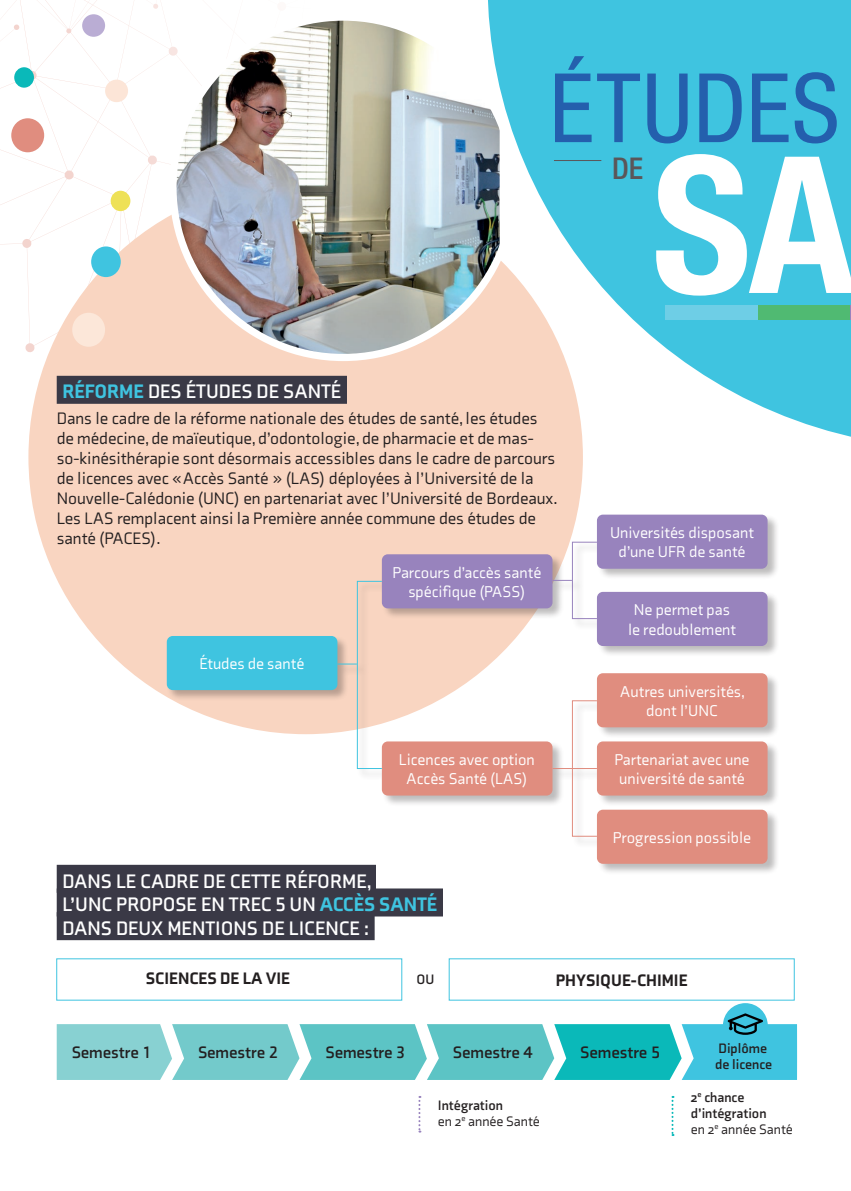
<style>
.page{position:relative;width:851px;height:1191px;background:#fff}
.page>*{position:absolute;margin:0;border:0;box-sizing:border-box;transform-origin:0 0}
.t1{font:700 condensed 190.8px "Helvetica Neue";color:#fff}
.t2{font:condensed 96px "Helvetica Neue";letter-spacing:.01em;color:#245fad}
.t3{font:500 condensed 30px "Helvetica Neue";color:#5b5659}
.t4{font:700 20px/23.6px "Axia";color:#fff}
.t5{font:17px/20px "Axia";color:#231f20}
.t6{font:700 17px "Axia";color:#231f20}
.t7{font:900 17px "Axia";color:#231f20}
.t8{font:16px/19.2px "Axia";color:#fff;text-align:center}
.t9{font:700 14px/16px "Axia";color:#231f20}
.t10{font:14px/16px "Axia";color:#231f20}
.s1{font-weight:900;color:#3fc4e0}
.s2{font-weight:700}
.s3{font-weight:400}
</style>
<div class="page">
<svg style="left:0;top:0;width:173px;height:352px"></svg>
<div style="left:28px;top:180px;width:555px;height:554px;background:#f9d5c1;border-radius:50%"></div>
<svg style="left:488px;top:0;width:362px;height:448px;fill:#3fc4e0"></svg>
<div style="left:57px;top:376px;width:290px;height:28px;background:#3a3946"></div>
<div style="left:57px;top:864px;width:319px;height:28px;background:#3a3946"></div>
<div style="left:57px;top:888px;width:386px;height:28px;background:#3a3946"></div>
<div style="left:57px;top:912px;width:317px;height:28px;background:#3a3946"></div>
<div style="left:722px;top:1003px;width:45px;height:45px;background:#3fc4e0;border-radius:50%"></div>
<svg style="left:418px;top:1096px;width:2px;height:36px"></svg>
<svg style="left:671px;top:1096px;width:2px;height:40px"></svg>
<div style="left:166px;top:514px;width:612px;height:361px;background:#231f20;opacity:.3"></div>
<div style="left:167px;top:636px;width:170px;height:54px;background:#3fc4e0;border-radius:6px"></div>
<div style="left:382px;top:554px;width:170px;height:54px;background:#9883bd;border-radius:6px"></div>
<div style="left:597px;top:514px;width:170px;height:55px;background:#9883bd;border-radius:6px"></div>
<div style="left:597px;top:673px;width:170px;height:54px;background:#e08d7f;border-radius:6px"></div>
<div style="left:597px;top:592px;width:170px;height:54px;background:#9883bd;border-radius:6px"></div>
<div style="left:597px;top:741px;width:170px;height:54px;background:#e08d7f;border-radius:6px"></div>
<div style="left:597px;top:809px;width:170px;height:54px;background:#e08d7f;border-radius:6px"></div>
<div style="left:382px;top:741px;width:170px;height:54px;background:#e08d7f;border-radius:6px"></div>
<div style="left:357px;top:581px;width:25px;height:188px;border:1px solid #3fc4e0"></div>
<div style="left:572px;top:541px;width:25px;height:78px;border:1px solid #9883bd"></div>
<div style="left:572px;top:700px;width:25px;height:136px;border:1px solid #e08d7f"></div>
<svg style="left:337px;top:663px;width:20px;height:1px"></svg>
<svg style="left:552px;top:580px;width:20px;height:1px"></svg>
<hr style="left:552px;top:768px;width:45px;height:1px;background:#e08d7f">
<hr style="left:554px;top:160px;width:47px;height:1px;background:#5b5659">
<img style="left:173px;top:17px;width:326px;height:340px">
<div style="left:82px;top:14px;width:23px;height:23px;background:#baadd4;border-radius:50%"></div>
<div style="left:105px;top:80px;width:23px;height:22px;background:#fce5d7;border-radius:50%"></div>
<div style="left:72px;top:313px;width:33px;height:34px;background:#fce7d9;border-radius:50%"></div>
<div style="left:11px;top:118px;width:33px;height:34px;background:#e08d7f;border-radius:50%"></div>
<div style="left:111px;top:191px;width:19px;height:20px;background:#eee157;border-radius:50%"></div>
<div style="left:14px;top:67px;width:20px;height:21px;background:#0ab9b9;border-radius:50%"></div>
<div style="left:91px;top:246px;width:30px;height:31px;background:#3fc4e0;border-radius:50%"></div>
<div style="left:665px;top:305px;width:93px;height:15px;background:#6ecee6"></div>
<div style="left:758px;top:305px;width:92px;height:15px;background:#50ba72"></div>
<svg style="left:850px;top:305px;width:1px;height:15px"></svg>
<svg style="left:57px;top:1013px;width:740px;height:67px"></svg>
<h2 class="t2" style="left:549px;top:53px;width:292px">ÉTUDES</h2>
<p class="t4" style="left:62px;top:380px;width:280px"><span class="s1">RÉFORME</span> DES ÉTUDES DE SANTÉ</p>
<p class="t5" style="left:57px;top:408px;width:502px">Dans le cadre de la réforme nationale des études de santé, les études de médecine, de maïeutique, d’odontologie, de pharmacie et de mas&shy;so-kinésithérapie sont désormais accessibles dans le cadre de parcours de licences avec « Accès Santé » (LAS) déployées à l’Université de la Nouvelle-Calédonie (UNC) en partenariat avec l’Université de Bordeaux.<br>Les LAS remplacent ainsi la Première année commune des études de santé (PACES).</p>
<p class="t8" style="left:199px;top:654px;width:106px">Études de santé</p>
<p class="t8" style="left:392px;top:562px;width:150px">Parcours d’accès santé spécifique (PASS)</p>
<p class="t8" style="left:399px;top:749px;width:137px">Licences avec option<br>Accès Santé (LAS)</p>
<p class="t4" style="left:62px;top:869px;width:376px">DANS LE CADRE DE CETTE RÉFORME,<br>L’UNC PROPOSE EN TREC 5 UN <span class="s1">ACCÈS SANTÉ<br></span>DANS DEUX MENTIONS DE LICENCE :</p>
<h3 class="t3" style="left:612px;top:151px;width:33px">DE</h3>
<h1 class="t1" style="left:652px;top:110px;width:204px">SA</h1>
<p class="t8" style="left:610px;top:523px;width:145px">Universités disposant d’une UFR de santé</p>
<p class="t8" style="left:628px;top:600px;width:109px">Ne permet pas le redoublement</p>
<p class="t8" style="left:620px;top:681px;width:127px">Autres universités, dont l’UNC</p>
<p class="t8" style="left:614px;top:750px;width:136px;text-align:left">Partenariat avec une université de santé</p>
<p class="t8" style="left:612px;top:827px;width:140px">Progression possible</p>
<p class="t7" style="left:146px;top:968px;width:146px">SCIENCES DE LA VIE</p>
<p class="t9" style="left:416px;top:971px;width:19px">OU</p>
<p class="t7" style="left:556px;top:969px;width:133px">PHYSIQUE-CHIMIE</p>
<p class="t6" style="left:198px;top:1042px;width:82px">Semestre 2</p>
<p class="t6" style="left:453px;top:1042px;width:82px">Semestre 4</p>
<p class="t6" style="left:580px;top:1042px;width:82px">Semestre 5</p>
<p class="t9" style="left:715px;top:1040px;width:58px">Diplôme de licence</p>
<p class="t6" style="left:72px;top:1042px;width:82px">Semestre 1</p>
<p class="t6" style="left:325px;top:1042px;width:82px">Semestre 3</p>
<p class="t10" style="left:438px;top:1097px;width:103px"><span class="s2">Intégration<br></span>en 2<sup>e</sup> année Santé</p>
<p class="t9" style="left:690px;top:1089px;width:103px">2<sup>e</sup> chance d’intégration<br><span class="s3">en 2</span><sup>e</sup> <span class="s3">année Santé</span></p>
</div>
